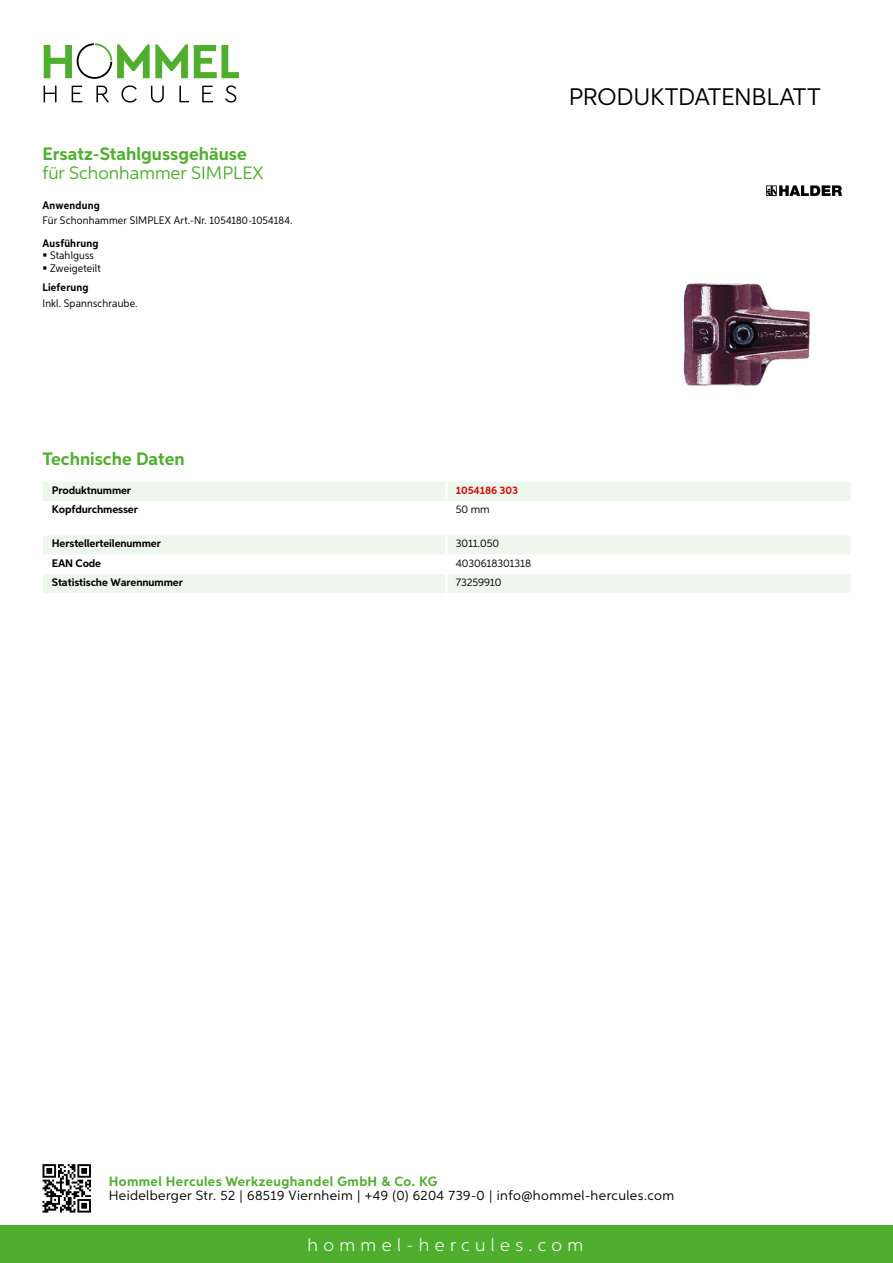
<style>
.page{position:relative;width:893px;height:1263px;background:#fff}
.page>*{position:absolute;margin:0;border:0;box-sizing:border-box;transform-origin:0 0}
.t1{font:24px "Aspira";letter-spacing:-.01em;color:#000}
.t2{font:700 18px "Aspira";color:#50ae2f}
.t3{font:18px "Aspira";color:#50ae2f}
.t4{font:300 18px "Aspira";letter-spacing:.3em;color:#fff}
.t5{font:13.5px "Aspira";letter-spacing:.03em;color:#000}
.t6{font:700 13.5px "Aspira";letter-spacing:.03em;color:#50ae2f}
.t7{font:10.95px/12.8px "Aspira Nar";letter-spacing:.015em;color:#000}
.t8{font:700 10.95px "Aspira";letter-spacing:-.01em;color:#000}
.t9{font:10.95px "Aspira";letter-spacing:-.01em;color:#000}
.t10{font:700 10.95px "Aspira Nar";letter-spacing:.02em;color:#000}
.t11{font:700 10.95px "Aspira";letter-spacing:-.01em;color:#cd1013}
</style>
<div class="page">
<div style="left:0;top:1226px;width:893px;height:37px;background:#50ae2f"></div>
<svg style="left:43px;top:1164px;width:48px;height:48px"></svg>
<svg style="left:194px;top:45px;width:45px;height:33px"></svg>
<svg style="left:44px;top:43px;width:144px;height:36px"></svg>
<svg style="left:44px;top:86px;width:13px;height:16px"></svg>
<svg style="left:72px;top:86px;width:10px;height:16px"></svg>
<svg style="left:96px;top:86px;width:13px;height:16px"></svg>
<svg style="left:121px;top:85px;width:16px;height:18px"></svg>
<svg style="left:151px;top:86px;width:13px;height:17px"></svg>
<svg style="left:179px;top:86px;width:10px;height:16px"></svg>
<svg style="left:202px;top:86px;width:11px;height:16px"></svg>
<svg style="left:225px;top:85px;width:11px;height:18px"></svg>
<div style="left:43px;top:482px;width:807px;height:19px;background:#eef7eb"></div>
<svg style="left:43px;top:536px;width:807px;height:57px"></svg>
<hr style="left:445px;top:574px;width:3px;height:19px;background:#fff">
<img style="left:683px;top:283px;width:128px;height:103px">
<svg style="left:766px;top:185px;width:76px;height:11px"></svg>
<h2 class="t2" style="left:43px;top:142px;width:206px">Ersatz-Stahlgussgehäuse</h2>
<h2 class="t3" style="left:43px;top:162px;width:222px">für Schonhammer SIMPLEX</h2>
<p class="t10" style="left:43px;top:199px;width:59px">Anwendung</p>
<p class="t7" style="left:43px;top:214px;width:252px">Für Schonhammer SIMPLEX Art.-Nr. 1054180-1054184.</p>
<p class="t10" style="left:43px;top:236px;width:58px">Ausführung</p>
<p class="t7" style="left:50px;top:249px;width:52px">Stahlguss<br>Zweigeteilt</p>
<p class="t10" style="left:43px;top:281px;width:47px">Lieferung</p>
<p class="t7" style="left:43px;top:296px;width:97px">Inkl. Spannschraube.</p>
<h1 class="t1" style="left:569px;top:82px;width:253px">Produktdatenblatt</h1>
<h2 class="t2" style="left:43px;top:448px;width:144px">Technische Daten</h2>
<p class="t8" style="left:52px;top:483px;width:81px">Produktnummer</p>
<p class="t11" style="left:456px;top:483px;width:64px">1054186 303</p>
<p class="t8" style="left:52px;top:502px;width:88px">Kopfdurchmesser</p>
<p class="t9" style="left:456px;top:502px;width:35px">50 mm</p>
<p class="t8" style="left:52px;top:537px;width:111px">Herstellerteilenummer</p>
<p class="t9" style="left:456px;top:537px;width:45px">3011.050</p>
<p class="t8" style="left:52px;top:556px;width:51px">EAN Code</p>
<p class="t9" style="left:456px;top:556px;width:77px">4030618301318</p>
<p class="t8" style="left:52px;top:575px;width:132px">Statistische Warennummer</p>
<p class="t9" style="left:456px;top:575px;width:47px">73259910</p>
<p class="t6" style="left:109px;top:1172px;width:330px">Hommel Hercules Werkzeughandel GmbH &amp; Co. KG</p>
<p class="t5" style="left:109px;top:1187px;width:567px">Heidelberger Str. 52 | 68519 Viernheim | +49 (0) 6204 739-0 | info@hommel-hercules.com</p>
<h2 class="t4" style="left:307px;top:1234px;width:277px">hommel-hercules.com</h2>
</div>
